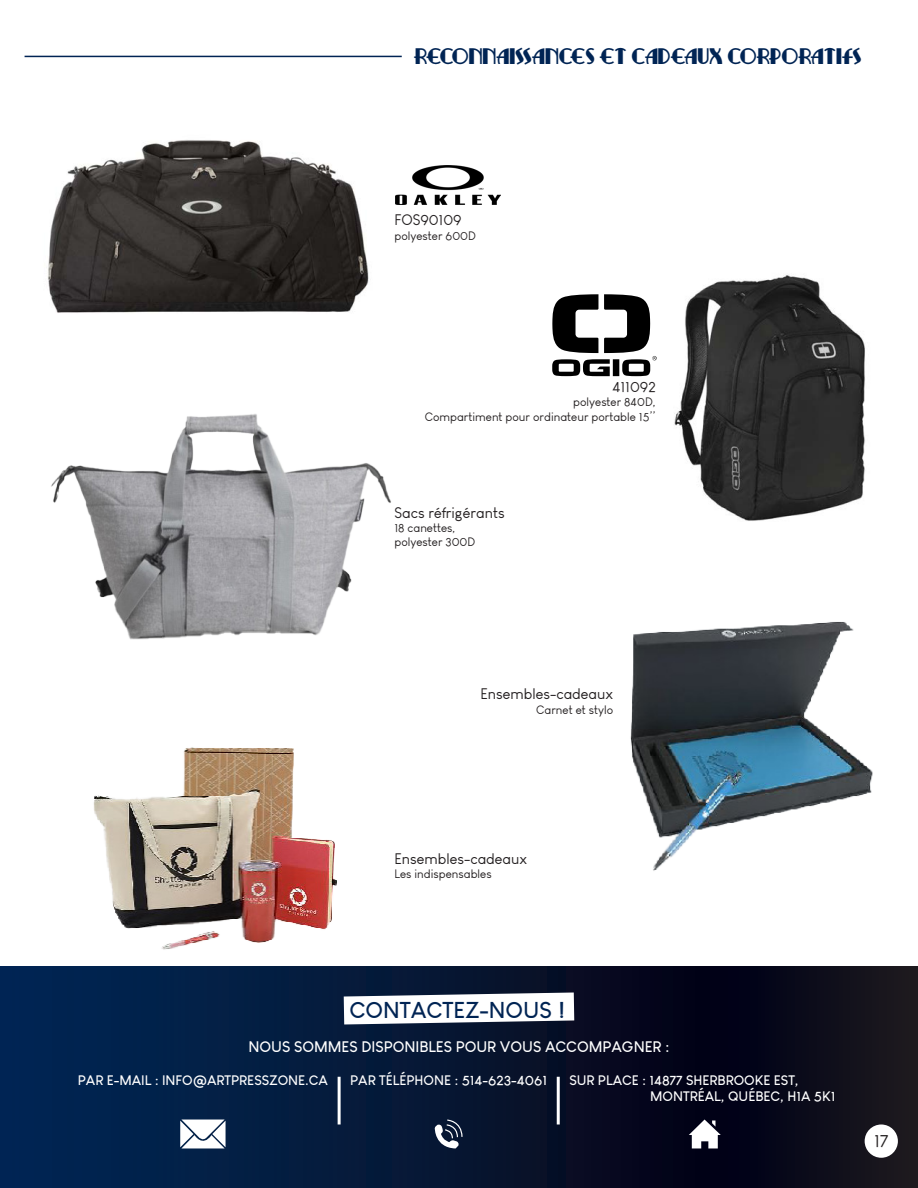
<style>
.page{position:relative;width:918px;height:1188px;background:#fff}
.page>*{position:absolute;margin:0;border:0;box-sizing:border-box;transform-origin:0 0}
.t1{font:700 22.5px "Louis George Cafe";color:#002454}
.t2{font:21px "Ritzy Remix NF";color:#002454}
.t3{font:18px "Louis George Cafe";color:#231f20}
.t4{font:15px "Louis George Cafe";color:#231f20}
.t5{font:700 15px "Louis George Cafe";color:#fff}
.t6{font:700 13.5px "Louis George Cafe";color:#fff}
.t7{font:12px "Louis George Cafe";color:#231f20}
</style>
<div class="page">
<hr style="left:25px;top:56px;width:377px;height:1px;background:#002454">
<img style="left:48px;top:140px;width:321px;height:173px">
<img style="left:51px;top:414px;width:340px;height:226px">
<img style="left:89px;top:747px;width:253px;height:220px">
<img style="left:674px;top:274px;width:191px;height:247px">
<img style="left:630px;top:622px;width:243px;height:249px">
<img style="left:395px;top:165px;width:105px;height:39px">
<svg style="left:552px;top:294px;width:105px;height:82px"></svg>
<svg style="left:0;top:967px;width:918px;height:221px;background:#051531"></svg>
<svg style="left:344px;top:993px;width:230px;height:31px"></svg>
<hr style="left:338px;top:1077px;width:3px;height:48px;background:#fff">
<hr style="left:557px;top:1077px;width:3px;height:48px;background:#fff">
<svg style="left:180px;top:1120px;width:46px;height:28px"></svg>
<svg style="left:434px;top:1119px;width:29px;height:29px"></svg>
<svg style="left:689px;top:1120px;width:32px;height:28px"></svg>
<div style="left:865px;top:1124px;width:33px;height:34px;background:#fff;border-radius:50%"></div>
<p class="t2" style="left:414px;top:44px;width:449px">RECONNAISSANCEs ET CADEAUX CORPORATIFS</p>
<p class="t4" style="left:394px;top:211px;width:69px">FOS90109</p>
<p class="t7" style="left:394px;top:229px;width:83px">polyester 600D</p>
<p class="t4" style="left:612px;top:378px;width:45px">411092</p>
<p class="t7" style="left:573px;top:395px;width:84px">polyester 840D,</p>
<p class="t7" style="left:425px;top:409px;width:233px">Compartiment pour ordinateur portable 15’’</p>
<p class="t4" style="left:394px;top:504px;width:112px">Sacs réfrigérants</p>
<p class="t7" style="left:394px;top:521px;width:63px">18 canettes,</p>
<p class="t7" style="left:394px;top:535px;width:82px">polyester 300D</p>
<p class="t4" style="left:480px;top:685px;width:134px">Ensembles-cadeaux</p>
<p class="t7" style="left:536px;top:702px;width:78px">Carnet et stylo</p>
<p class="t4" style="left:394px;top:850px;width:134px">Ensembles-cadeaux</p>
<p class="t7" style="left:394px;top:867px;width:99px">Les indispensables</p>
<p class="t1" style="left:350px;top:995px;width:217px">CONTACTEZ-NOUS !</p>
<p class="t5" style="left:248px;top:1037px;width:423px">NOUS SOMMES DISPONIBLES POUR VOUS ACCOMPAGNER :</p>
<p class="t6" style="left:78px;top:1071px;width:252px">PAR E-MAIL : INFO@ARTPRESSZONE.CA</p>
<p class="t6" style="left:350px;top:1071px;width:198px">PAR TÉLÉPHONE : 514-623-4061</p>
<p class="t6" style="left:569px;top:1071px;width:231px">SUR PLACE : 14877 SHERBROOKE EST,</p>
<p class="t6" style="left:650px;top:1088px;width:187px">MONTRÉAL, QUÉBEC, H1A 5K1</p>
<h3 class="t3" style="left:874px;top:1130px;width:16px">17</h3>
</div>
